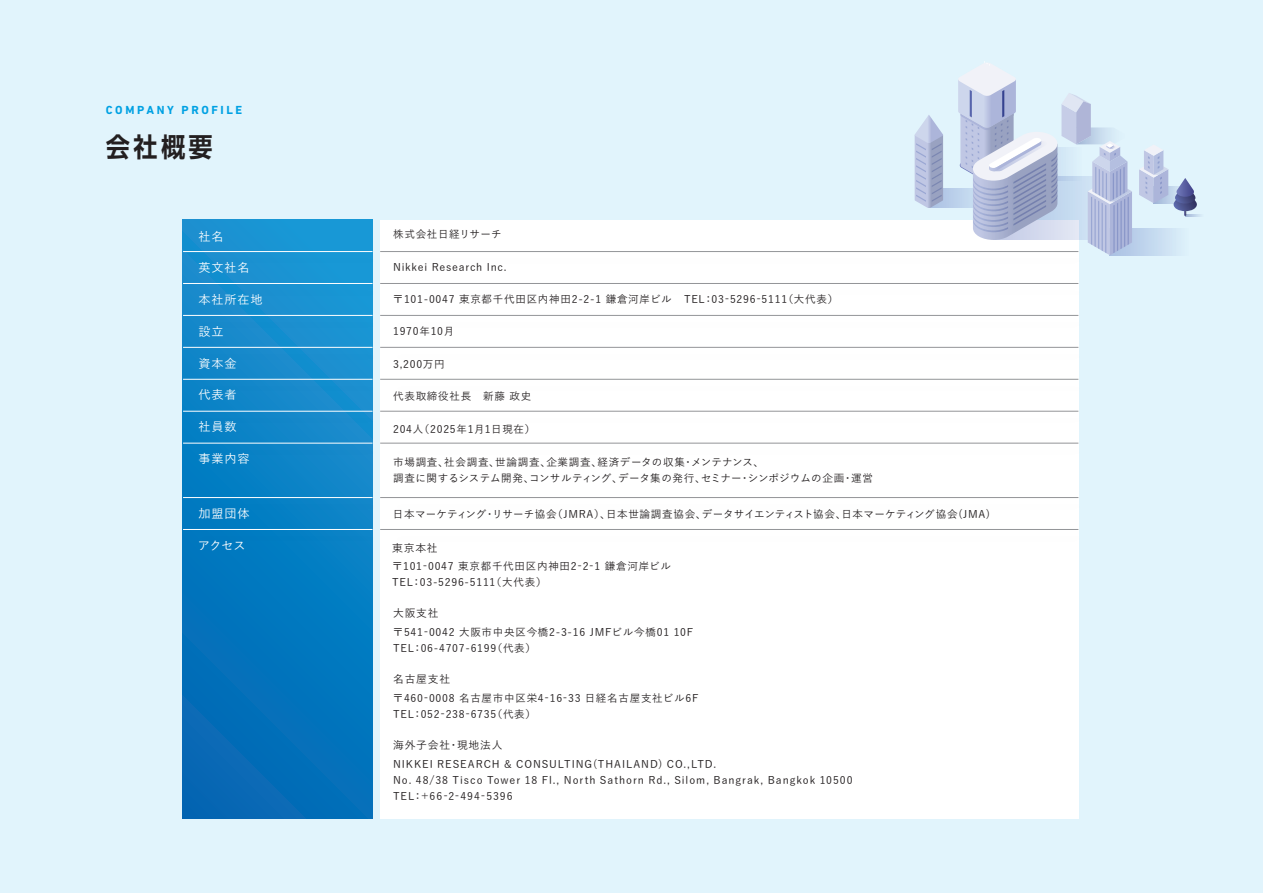
<style>
.page{position:relative;width:1263px;height:893px;background:#e1f4fc}
.page>*{position:absolute;margin:0;border:0;box-sizing:border-box;transform-origin:0 0}
.t1{font:700 26.55px "UD Shin Go Pro De";color:#231f20;scale:.91 1}
.t2{font:500 12.15px "Yu Go";letter-spacing:.07em;color:#fff}
.t3{font:700 11.85px "DIN Next LT Pro";letter-spacing:.215em;color:#00a1e3}
.t4{font:500 10.8px "Yu Go";letter-spacing:.07em;color:#231f20}
.t5{font:500 10.5px/16.2px "Yu Go";letter-spacing:.07em;color:#231f20}
.t6{font:500 10.5px/16.2px "Yu Go";letter-spacing:.09em;color:#231f20}
.t7{font:500 10.5px/16.2px "Yu Go";letter-spacing:.045em;color:#231f20}
.t8{font:500 10.5px "Yu Go";letter-spacing:.035em;color:#231f20}
.t9{font:500 10.5px "Yu Go";letter-spacing:.05em;color:#231f20}
</style>
<div class="page">
<svg style="left:182px;top:220px;width:190px;height:598px"></svg>
<div style="left:380px;top:220px;width:698px;height:598px;background:#fff"></div>
<img style="left:182px;top:243px;width:191px;height:32px">
<hr style="left:183px;top:251px;width:189px;height:1px;background:#fff">
<img style="left:182px;top:275px;width:190px;height:32px">
<hr style="left:183px;top:283px;width:189px;height:1px;background:#fff">
<img style="left:182px;top:307px;width:190px;height:32px">
<hr style="left:183px;top:315px;width:189px;height:1px;background:#fff">
<img style="left:182px;top:339px;width:190px;height:32px">
<hr style="left:183px;top:347px;width:189px;height:1px;background:#fff">
<img style="left:182px;top:371px;width:190px;height:32px">
<hr style="left:183px;top:379px;width:189px;height:1px;background:#fff">
<img style="left:182px;top:403px;width:190px;height:32px">
<hr style="left:183px;top:411px;width:189px;height:1px;background:#fff">
<img style="left:182px;top:435px;width:190px;height:35px">
<hr style="left:183px;top:443px;width:189px;height:1px;background:#fff">
<img style="left:182px;top:524px;width:190px;height:32px">
<hr style="left:183px;top:529px;width:189px;height:1px;background:#fff">
<img style="left:182px;top:490px;width:190px;height:34px">
<hr style="left:183px;top:497px;width:189px;height:1px;background:#fff">
<hr style="left:380px;top:251px;width:698px;height:1px;background:#939598">
<hr style="left:380px;top:283px;width:698px;height:1px;background:#939598">
<hr style="left:380px;top:315px;width:698px;height:1px;background:#939598">
<img style="left:372px;top:339px;width:707px;height:32px">
<hr style="left:380px;top:347px;width:698px;height:1px;background:#939598">
<img style="left:372px;top:371px;width:707px;height:32px">
<hr style="left:380px;top:379px;width:698px;height:1px;background:#939598">
<img style="left:372px;top:403px;width:707px;height:32px">
<hr style="left:380px;top:411px;width:698px;height:1px;background:#939598">
<img style="left:372px;top:435px;width:707px;height:35px">
<hr style="left:380px;top:443px;width:698px;height:1px;background:#939598">
<hr style="left:380px;top:529px;width:698px;height:1px;background:#939598">
<hr style="left:380px;top:497px;width:698px;height:1px;background:#939598">
<div style="left:929px;top:189px;width:73px;height:19px;background:#b8cde9"></div>
<svg style="left:915px;top:115px;width:28px;height:93px"></svg>
<svg style="left:1132px;top:228px;width:45px;height:27px"></svg>
<svg style="left:1139px;top:145px;width:62px;height:71px"></svg>
<svg style="left:958px;top:61px;width:174px;height:194px"></svg>
<p class="t3" style="left:106px;top:103px;width:138px">COMPANY PROFILE</p>
<h1 class="t1" style="left:106px;top:125px;width:119px">会社概要</h1>
<p class="t2" style="left:198px;top:225px;width:27px">社名</p>
<p class="t2" style="left:198px;top:257px;width:53px">英文社名</p>
<p class="t2" style="left:198px;top:288px;width:66px">本社所在地</p>
<p class="t2" style="left:198px;top:320px;width:27px">設立</p>
<p class="t2" style="left:198px;top:352px;width:40px">資本金</p>
<p class="t2" style="left:198px;top:384px;width:40px">代表者</p>
<p class="t2" style="left:198px;top:415px;width:40px">社員数</p>
<p class="t2" style="left:198px;top:447px;width:53px">事業内容</p>
<p class="t2" style="left:198px;top:502px;width:53px">加盟団体</p>
<p class="t2" style="left:198px;top:535px;width:49px">アクセス</p>
<p class="t9" style="left:393px;top:225px;width:110px">株式会社日経リサーチ</p>
<p class="t5" style="left:393px;top:257px;width:115px">Nikkei Research Inc.</p>
<p class="t5" style="left:393px;top:290px;width:447px">〒101-0047 東京都千代田区内神田2-2-1 鎌倉河岸ビル　TEL：03-5296-5111（大代表）</p>
<p class="t5" style="left:393px;top:322px;width:63px">1970年10月</p>
<p class="t5" style="left:393px;top:355px;width:53px">3,200万円</p>
<p class="t5" style="left:393px;top:387px;width:140px">代表取締役社長　新藤 政史</p>
<p class="t5" style="left:393px;top:419px;width:144px">204人（2025年1月1日現在）</p>
<p class="t7" style="left:393px;top:452px;width:481px">市場調査、社会調査、世論調査、企業調査、経済データの収集・メンテナンス、<br>調査に関するシステム開発、コンサルティング、データ集の発行、セミナー・シンポジウムの企画・運営</p>
<p class="t8" style="left:393px;top:505px;width:598px">日本マーケティング・リサーチ協会（JMRA）、日本世論調査協会、データサイエンティスト協会、日本マーケティング協会(JMA)</p>
<p class="t4" style="left:392px;top:537px;width:47px">東京本社</p>
<p class="t5" style="left:392px;top:557px;width:280px">〒101-0047 東京都千代田区内神田2-2-1 鎌倉河岸ビル<br>TEL：03-5296-5111（大代表）</p>
<p class="t4" style="left:393px;top:603px;width:47px">大阪支社</p>
<p class="t5" style="left:393px;top:623px;width:302px">〒541-0042 大阪市中央区今橋2-3-16 JMFビル今橋01 10F<br>TEL：06-4707-6199（代表）</p>
<p class="t4" style="left:393px;top:669px;width:59px">名古屋支社</p>
<p class="t5" style="left:393px;top:688px;width:307px">〒460-0008 名古屋市中区栄4-16-33 日経名古屋支社ビル6F<br>TEL：052-238-6735（代表）</p>
<p class="t4" style="left:393px;top:735px;width:111px">海外子会社・現地法人</p>
<p class="t6" style="left:393px;top:754px;width:461px">NIKKEI RESEARCH &amp; CONSULTING(THAILAND) CO.,LTD.<br>No. 48/38 Tisco Tower 18 Fl., North Sathorn Rd., Silom, Bangrak, Bangkok 10500<br>TEL：+66-2-494-5396</p>
</div>
